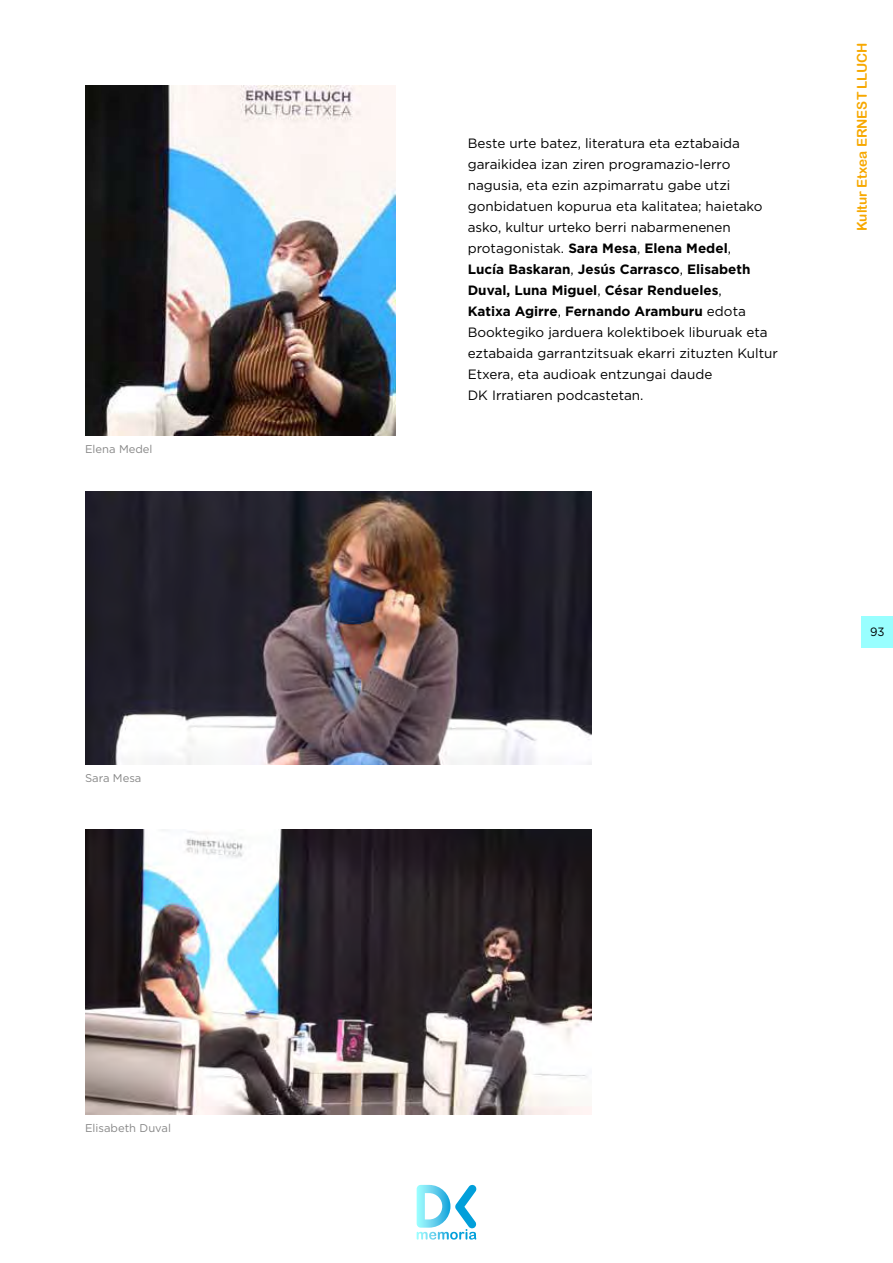
<style>
.page{position:relative;width:893px;height:1263px;background:#fff}
.page>*{position:absolute;margin:0;border:0;box-sizing:border-box;transform-origin:0 0}
.t1{font:13.5px/21px "Gotham";color:#000}
.t2{font:13.5px "Arial Rounded MT Bold";color:#f7a800}
.t3{font:12px "Gotham";color:#000;scale:.96 1}
.t4{font:11.25px "Gotham";color:#878787}
.s1{font-weight:700}
</style>
<div class="page">
<div style="left:862px;top:616px;width:31px;height:31px;background:#9ff"></div>
<svg style="left:417px;top:1184px;width:60px;height:55px"></svg>
<img style="left:85px;top:830px;width:507px;height:285px">
<img style="left:85px;top:85px;width:310px;height:350px">
<img style="left:85px;top:492px;width:507px;height:273px">
<p class="t4" style="left:85px;top:442px;width:69px">Elena Medel</p>
<p class="t4" style="left:85px;top:771px;width:58px">Sara Mesa</p>
<p class="t4" style="left:85px;top:1121px;width:88px">Elisabeth Duval</p>
<p class="t1" style="left:468px;top:132px;width:312px">Beste urte batez, literatura eta eztabaida garaikidea izan ziren programazio-lerro nagusia, eta ezin azpimarratu gabe utzi gonbidatuen kopurua eta kalitatea; haietako asko, kultur urteko berri nabarmenenen protagonistak. <span class="s1">Sara Mesa</span>, <span class="s1">Elena Medel</span>,<br><span class="s1">Lucía Baskaran</span>, <span class="s1">Jesús Carrasco</span>, <span class="s1">Elisabeth Duval, Luna Miguel</span>, <span class="s1">César Rendueles</span>,<br><span class="s1">Katixa Agirre</span>, <span class="s1">Fernando Aramburu</span> edota Booktegiko jarduera kolektiboek liburuak eta eztabaida garrantzitsuak ekarri zituzten Kultur Etxera, eta audioak entzungai daude<br>DK Irratiaren podcastetan.</p>
<p class="t2" style="left:854px;top:231px;width:190px;rotate:-90deg">Kultur Etxea ERNEST LLUCH</p>
<p class="t3" style="left:870px;top:624px;width:17px">93</p>
</div>
